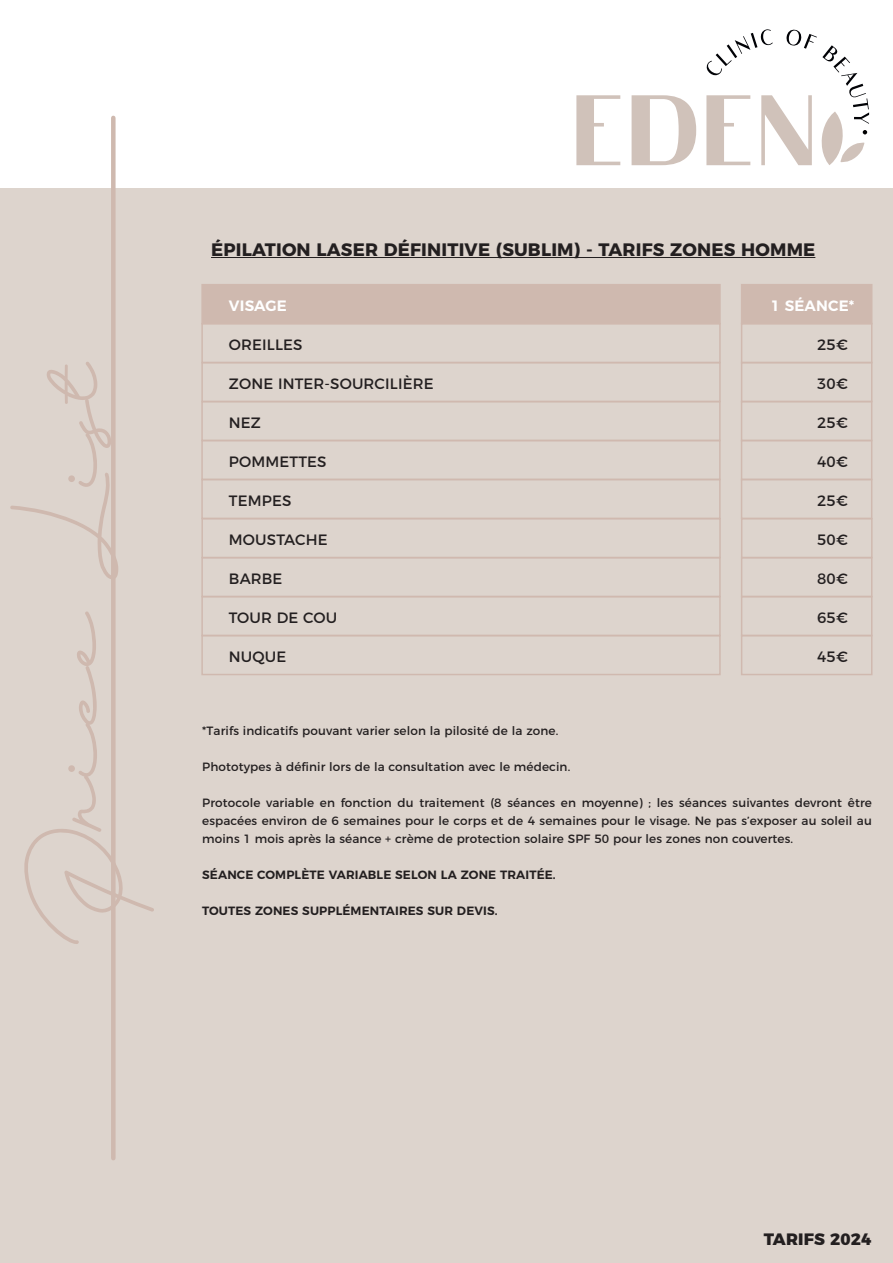
<style>
.page{position:relative;width:893px;height:1263px;background:#ddd4cd}
.page>*{position:absolute;margin:0;border:0;box-sizing:border-box;transform-origin:0 0}
.t1{font:100.5px "Monalisa";color:#cfb9af}
.t2{font:700 18px "Montserrat";letter-spacing:.01em;color:#231f20}
.t3{font:800 16.5px "Montserrat";letter-spacing:.01em;color:#231f20}
.t4{font:15px "Montserrat";letter-spacing:.01em;color:#231f20}
.t5{font:600 15px "Montserrat";letter-spacing:.01em;color:#fff}
.t6{font:12px/18px "Montserrat";letter-spacing:.01em;color:#231f20;text-align:justify}
.t7{font:600 12px "Montserrat";letter-spacing:.01em;color:#231f20}
</style>
<div class="page">
<div style="left:0;top:0;width:893px;height:187px;background:#fff"></div>
<svg style="left:632px;top:95px;width:64px;height:70px"></svg>
<svg style="left:576px;top:95px;width:44px;height:70px"></svg>
<svg style="left:706px;top:29px;width:163px;height:136px"></svg>
<div style="left:111px;top:118px;width:5px;height:1040px;background:#cfb9af"></div>
<div style="left:201px;top:323px;width:520px;height:40px;border:2px solid #d0b9af"></div>
<div style="left:201px;top:362px;width:520px;height:40px;border:2px solid #d0b9af"></div>
<div style="left:741px;top:323px;width:131px;height:40px;border:2px solid #d0b9af"></div>
<div style="left:741px;top:362px;width:131px;height:40px;border:2px solid #d0b9af"></div>
<div style="left:201px;top:401px;width:520px;height:40px;border:2px solid #d0b9af"></div>
<div style="left:201px;top:440px;width:520px;height:40px;border:2px solid #d0b9af"></div>
<div style="left:741px;top:401px;width:131px;height:40px;border:2px solid #d0b9af"></div>
<div style="left:741px;top:440px;width:131px;height:40px;border:2px solid #d0b9af"></div>
<div style="left:201px;top:284px;width:520px;height:40px;background:#cfb9af"></div>
<div style="left:741px;top:284px;width:131px;height:40px;background:#cfb9af"></div>
<div style="left:201px;top:479px;width:520px;height:40px;border:2px solid #d0b9af"></div>
<div style="left:741px;top:479px;width:131px;height:40px;border:2px solid #d0b9af"></div>
<div style="left:201px;top:518px;width:520px;height:40px;border:2px solid #d0b9af"></div>
<div style="left:741px;top:518px;width:132px;height:40px;border:2px solid #d0b9af"></div>
<div style="left:201px;top:557px;width:520px;height:40px;border:2px solid #d0b9af"></div>
<div style="left:201px;top:596px;width:520px;height:40px;border:2px solid #d0b9af"></div>
<div style="left:741px;top:557px;width:131px;height:40px;border:2px solid #d0b9af"></div>
<div style="left:741px;top:596px;width:131px;height:40px;border:2px solid #d0b9af"></div>
<div style="left:201px;top:635px;width:520px;height:40px;border:2px solid #d0b9af"></div>
<div style="left:741px;top:635px;width:131px;height:40px;border:2px solid #d0b9af"></div>
<hr style="left:211px;top:257px;width:604px;height:1px;background:#231f20">
<h1 class="t1" style="left:4px;top:944px;width:589px;rotate:-90deg">Price List</h1>
<h2 class="t2" style="left:211px;top:234px;width:606px">ÉPILATION LASER DÉFINITIVE (SUBLIM) - TARIFS ZONES HOMME</h2>
<p class="t5" style="left:229px;top:293px;width:59px">VISAGE</p>
<p class="t5" style="left:771px;top:293px;width:85px">1 SÉANCE*</p>
<p class="t4" style="left:229px;top:332px;width:75px">OREILLES</p>
<p class="t4" style="left:229px;top:371px;width:206px">ZONE INTER-SOURCILIÈRE</p>
<p class="t4" style="left:229px;top:410px;width:34px">NEZ</p>
<p class="t4" style="left:229px;top:449px;width:99px">POMMETTES</p>
<p class="t4" style="left:229px;top:488px;width:64px">TEMPES</p>
<p class="t4" style="left:229px;top:527px;width:100px">MOUSTACHE</p>
<p class="t4" style="left:229px;top:566px;width:55px">BARBE</p>
<p class="t4" style="left:229px;top:605px;width:110px">TOUR DE COU</p>
<p class="t4" style="left:229px;top:644px;width:59px">NUQUE</p>
<p class="t4" style="left:817px;top:332px;width:32px">25€</p>
<p class="t4" style="left:817px;top:371px;width:32px">30€</p>
<p class="t4" style="left:817px;top:410px;width:32px">25€</p>
<p class="t4" style="left:817px;top:449px;width:32px">40€</p>
<p class="t4" style="left:817px;top:488px;width:32px">25€</p>
<p class="t4" style="left:817px;top:527px;width:32px">50€</p>
<p class="t4" style="left:817px;top:566px;width:32px">80€</p>
<p class="t4" style="left:817px;top:605px;width:32px">65€</p>
<p class="t4" style="left:817px;top:644px;width:32px">45€</p>
<p class="t6" style="left:202px;top:720px;width:358px">*Tarifs indicatifs pouvant varier selon la pilosité de la zone.</p>
<p class="t6" style="left:202px;top:756px;width:370px">Phototypes à définir lors de la consultation avec le médecin.</p>
<p class="t6" style="left:202px;top:792px;width:671px">Protocole variable en fonction du traitement (8 séances en moyenne) ; les séances suivantes devront être espacées environ de 6 semaines pour le corps et de 4 semaines pour le visage. Ne pas s’exposer au soleil au moins 1 mois après la séance + crème de protection solaire SPF 50 pour les zones non couvertes.</p>
<p class="t7" style="left:202px;top:865px;width:355px">SÉANCE COMPLÈTE VARIABLE SELON LA ZONE TRAITÉE.</p>
<p class="t7" style="left:202px;top:901px;width:297px">TOUTES ZONES SUPPLÉMENTAIRES SUR DEVIS.</p>
<h3 class="t3" style="left:764px;top:1226px;width:109px">TARIFS 2024</h3>
</div>
